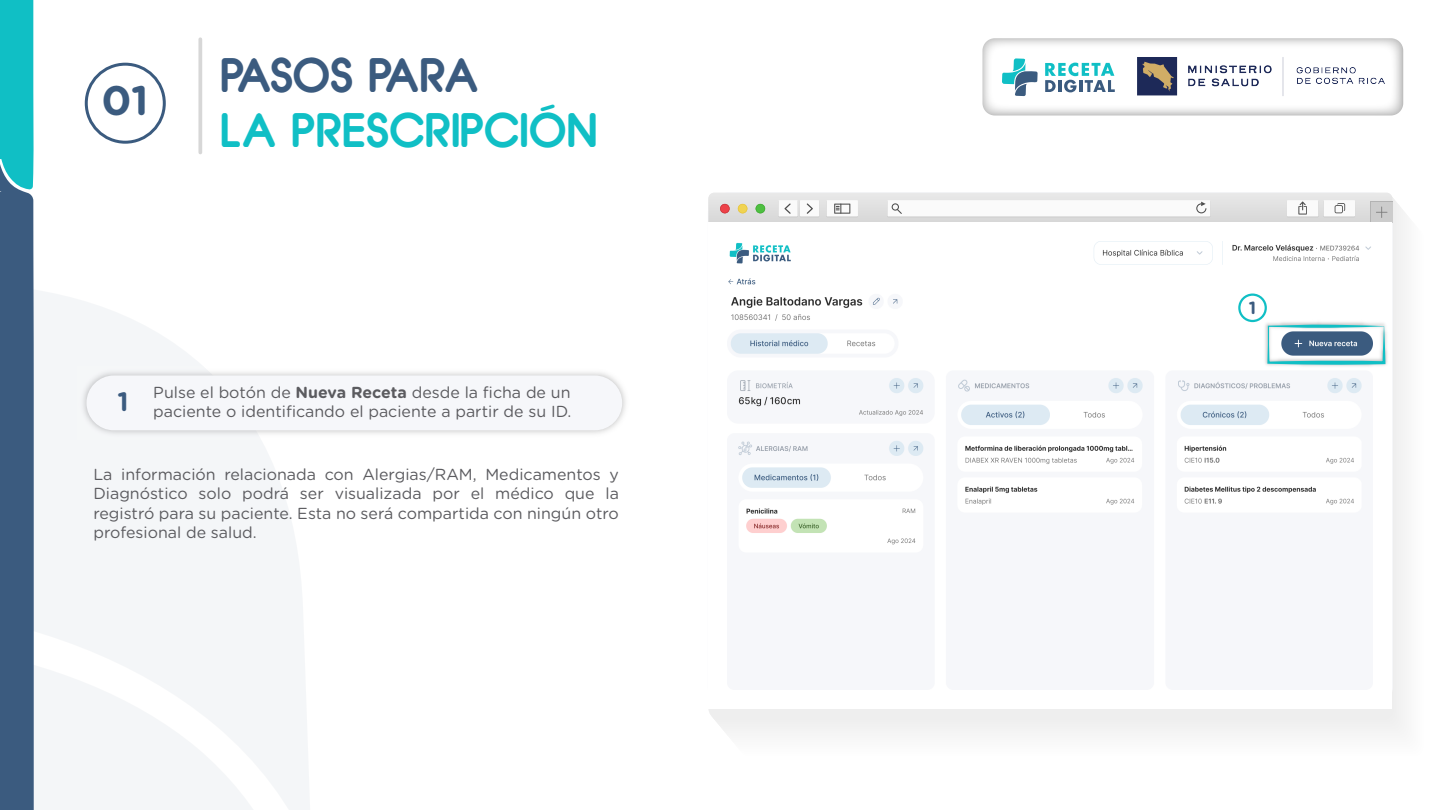
<style>
.page{position:relative;width:1440px;height:810px;background:#fff}
.page>*{position:absolute;margin:0;border:0;box-sizing:border-box;transform-origin:0 0}
.t1{font:700 46.2px "Hess Gothic Round NFW01";letter-spacing:.02em;color:#10bfc5}
.t2{font:700 46.2px "Hess Gothic Round NFW01";letter-spacing:-.02em;color:#3b5b7f}
.t3{font:700 41.25px "Gotham Rounded";color:#3b5b7f}
.t4{font:700 26.62px "Gotham Rounded";color:#3b5b7f}
.t5{font:700 17.55px "Gotham Rounded";color:#3b5b7f}
.t6{font:15.98px/19.2px "Gotham Rounded";color:#5b5b5f}
.s1{font-weight:700}
</style>
<div class="page">
<svg style="left:34px;top:290px;width:270px;height:359px;fill:#f4f6f8"></svg>
<svg style="left:34px;top:649px;width:276px;height:161px;fill:#f4f6f8"></svg>
<svg style="left:0;top:0;width:34px;height:810px;background:#32728f"></svg>
<svg style="left:982px;top:38px;width:421px;height:78px"></svg>
<svg style="left:1045px;top:63px;width:25px;height:29px"></svg>
<svg style="left:1002px;top:58px;width:36px;height:38px"></svg>
<img style="left:1070px;top:45px;width:334px;height:64px">
<img style="left:77px;top:366px;width:549px;height:74px">
<div style="left:86px;top:375px;width:536px;height:55px;background:#f6f7fa;border-radius:27px"></div>
<div style="left:85px;top:63px;width:81px;height:81px;border:3px solid #3b5b7f;border-radius:50%"></div>
<svg style="left:198px;top:39px;width:4px;height:114px"></svg>
<hr style="left:708px;top:223px;width:684px;height:1px;background:#b3b3b3">
<svg style="left:708px;top:193px;width:684px;height:29px"></svg>
<img style="left:708px;top:223px;width:683px;height:322px">
<img style="left:1262px;top:320px;width:128px;height:50px">
<svg style="left:1267px;top:324px;width:118px;height:41px"></svg>
<div style="left:1238px;top:294px;width:29px;height:28px;border:2px solid #10bfc5;border-radius:50%"></div>
<h2 class="t3" style="left:101px;top:70px;width:49px">01</h2>
<h1 class="t2" style="left:221px;top:49px;width:259px">PASOS PARA</h1>
<h1 class="t1" style="left:221px;top:104px;width:377px">LA PRESCRIPCIÓN</h1>
<h3 class="t4" style="left:118px;top:382px;width:13px">1</h3>
<p class="t6" style="left:153px;top:382px;width:420px">Pulse el botón de <span class="s1">Nueva Receta</span> desde la ficha de un paciente o identificando el paciente a partir de su ID.</p>
<p class="t6" style="left:93px;top:464px;width:527px;text-align:justify">La información relacionada con Alergias/RAM, Medicamentos y Diagnóstico solo podrá ser visualizada por el médico que la registró para su paciente. Esta no será compartida con ningún otro profesional de salud.</p>
<p class="t5" style="left:1249px;top:295px;width:9px">1</p>
</div>
